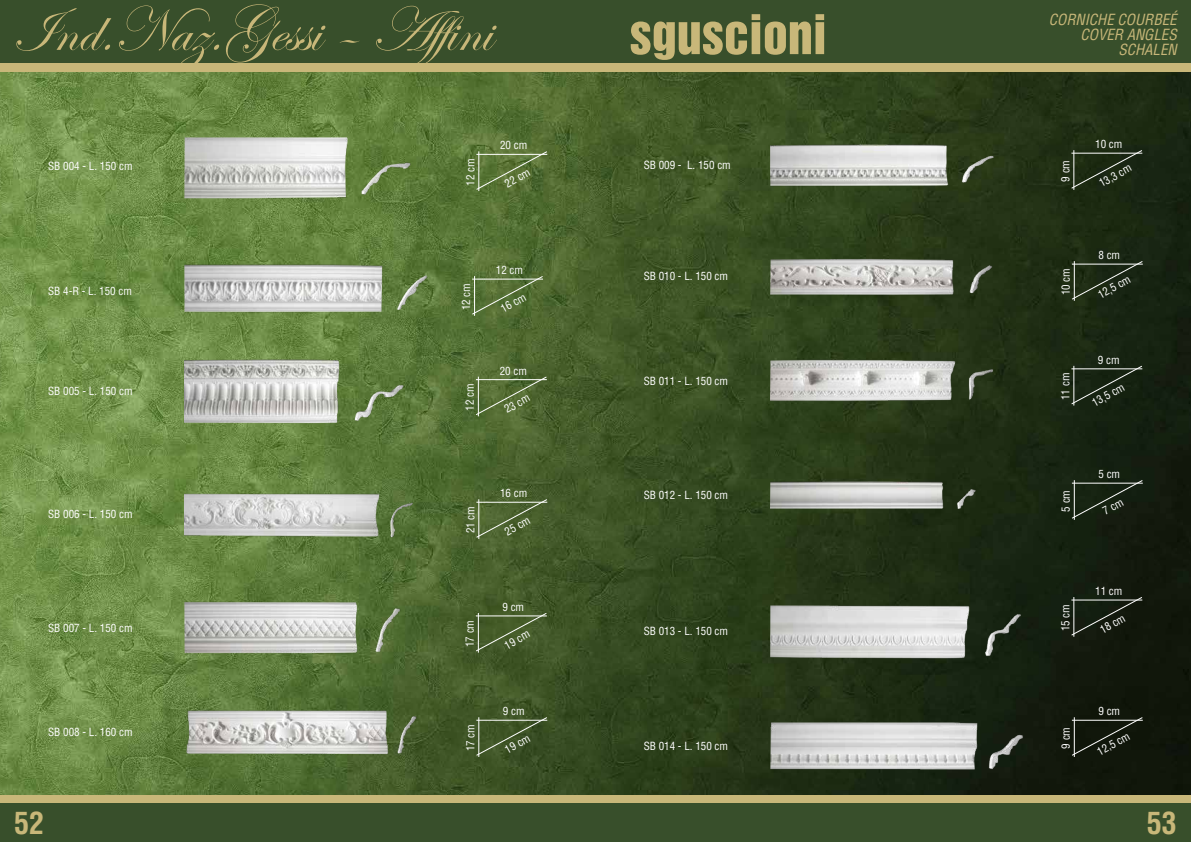
<style>
.page{position:relative;width:1191px;height:842px;background:#fff}
.page>*{position:absolute;margin:0;border:0;box-sizing:border-box;transform-origin:0 0}
.t1{font:63.5px "Edwardian Script ITC";color:#c8b779}
.t2{font:50px "Helvetica Inserat LT Std";color:#c8b779}
.t3{font:700 condensed 30px "Helvetica LT Std";color:#c8b779}
.t4{font:italic condensed 15px/15px "Helvetica LT Std";color:#c8b779;text-align:right}
.t5{font:condensed 11px "Helvetica LT Std";color:#fff}
</style>
<div class="page">
<img style="left:0;top:72px;width:1191px;height:724px">
<div style="left:0;top:0;width:595px;height:67px;background:#384f2b"></div>
<div style="left:0;top:63px;width:595px;height:9px;background:#c8b779"></div>
<div style="left:0;top:796px;width:595px;height:8px;background:#c8b779"></div>
<div style="left:0;top:803px;width:595px;height:39px;background:#384f2b"></div>
<img style="left:184px;top:130px;width:239px;height:72px">
<svg style="left:475px;top:151px;width:73px;height:39px"></svg>
<hr style="left:478px;top:151px;width:1px;height:40px;background:#fff">
<img style="left:184px;top:490px;width:233px;height:49px">
<svg style="left:475px;top:499px;width:73px;height:39px"></svg>
<hr style="left:478px;top:499px;width:1px;height:40px;background:#fff">
<img style="left:184px;top:356px;width:238px;height:71px">
<svg style="left:475px;top:376px;width:72px;height:40px"></svg>
<hr style="left:478px;top:377px;width:1px;height:39px;background:#fff">
<img style="left:184px;top:598px;width:220px;height:60px">
<svg style="left:475px;top:612px;width:72px;height:40px"></svg>
<hr style="left:478px;top:613px;width:1px;height:40px;background:#fff">
<img style="left:184px;top:707px;width:239px;height:50px">
<svg style="left:475px;top:716px;width:73px;height:40px"></svg>
<hr style="left:478px;top:717px;width:1px;height:40px;background:#fff">
<img style="left:184px;top:263px;width:272px;height:56px">
<svg style="left:471px;top:275px;width:72px;height:40px"></svg>
<hr style="left:474px;top:276px;width:1px;height:40px;background:#fff">
<div style="left:595px;top:0;width:596px;height:67px;background:#384f2b"></div>
<div style="left:595px;top:63px;width:596px;height:9px;background:#c8b779"></div>
<div style="left:595px;top:796px;width:596px;height:8px;background:#c8b779"></div>
<div style="left:595px;top:803px;width:596px;height:39px;background:#384f2b"></div>
<img style="left:770px;top:601px;width:274px;height:60px">
<svg style="left:1070px;top:596px;width:72px;height:40px"></svg>
<hr style="left:1073px;top:597px;width:1px;height:40px;background:#fff">
<img style="left:770px;top:720px;width:274px;height:51px">
<svg style="left:1071px;top:716px;width:72px;height:40px"></svg>
<hr style="left:1074px;top:717px;width:1px;height:40px;background:#fff">
<img style="left:770px;top:142px;width:238px;height:46px">
<svg style="left:1070px;top:149px;width:72px;height:40px"></svg>
<hr style="left:1073px;top:150px;width:1px;height:40px;background:#fff">
<img style="left:770px;top:255px;width:238px;height:42px">
<svg style="left:1071px;top:260px;width:72px;height:40px"></svg>
<hr style="left:1074px;top:261px;width:1px;height:40px;background:#fff">
<img style="left:770px;top:358px;width:238px;height:46px">
<svg style="left:1070px;top:365px;width:72px;height:40px"></svg>
<hr style="left:1073px;top:366px;width:1px;height:39px;background:#fff">
<img style="left:770px;top:479px;width:238px;height:32px">
<hr style="left:1074px;top:480px;width:1px;height:40px;background:#fff">
<svg style="left:1071px;top:479px;width:72px;height:40px"></svg>
<p class="t1" style="left:12px;top:-5px;width:481px">Ind.Naz.Gessi – Affini</p>
<p class="t5" style="left:500px;top:138px;width:29px">20 cm</p>
<p class="t5" style="left:48px;top:159px;width:86px">SB 004 - L. 150 cm</p>
<p class="t5" style="left:463px;top:186px;width:29px;rotate:-90deg">12 cm</p>
<p class="t5" style="left:502px;top:178px;width:29px;rotate:-29deg">22 cm</p>
<p class="t5" style="left:496px;top:263px;width:29px">12 cm</p>
<p class="t5" style="left:48px;top:284px;width:85px">SB 4-R - L. 150 cm</p>
<p class="t5" style="left:459px;top:310px;width:29px;rotate:-90deg">12 cm</p>
<p class="t5" style="left:498px;top:303px;width:29px;rotate:-29deg">16 cm</p>
<p class="t5" style="left:500px;top:364px;width:29px">20 cm</p>
<p class="t5" style="left:48px;top:384px;width:86px">SB 005 - L. 150 cm</p>
<p class="t5" style="left:463px;top:411px;width:29px;rotate:-90deg">12 cm</p>
<p class="t5" style="left:502px;top:404px;width:29px;rotate:-29deg">23 cm</p>
<p class="t5" style="left:500px;top:486px;width:29px">16 cm</p>
<p class="t5" style="left:48px;top:507px;width:86px">SB 006 - L. 150 cm</p>
<p class="t5" style="left:463px;top:533px;width:29px;rotate:-90deg">21 cm</p>
<p class="t5" style="left:502px;top:526px;width:29px;rotate:-29deg">25 cm</p>
<p class="t5" style="left:502px;top:600px;width:23px">9 cm</p>
<p class="t5" style="left:48px;top:621px;width:86px">SB 007 - L. 150 cm</p>
<p class="t5" style="left:463px;top:647px;width:29px;rotate:-90deg">17 cm</p>
<p class="t5" style="left:502px;top:640px;width:29px;rotate:-29deg">19 cm</p>
<p class="t5" style="left:503px;top:704px;width:23px">9 cm</p>
<p class="t5" style="left:48px;top:725px;width:86px">SB 008 - L. 160 cm</p>
<p class="t5" style="left:463px;top:751px;width:29px;rotate:-90deg">17 cm</p>
<p class="t5" style="left:502px;top:744px;width:29px;rotate:-29deg">19 cm</p>
<p class="t3" style="left:14px;top:805px;width:31px">52</p>
<p class="t2" style="left:629px;top:5px;width:199px">SGUSCIONI</p>
<p class="t5" style="left:643px;top:158px;width:89px">SB 009 - L. 150 cm</p>
<p class="t5" style="left:643px;top:269px;width:86px">SB 010 - L. 150 cm</p>
<p class="t5" style="left:643px;top:374px;width:86px">SB 011 - L. 150 cm</p>
<p class="t5" style="left:643px;top:488px;width:86px">SB 012 - L. 150 cm</p>
<p class="t5" style="left:643px;top:624px;width:86px">SB 013 - L. 150 cm</p>
<p class="t5" style="left:643px;top:739px;width:86px">SB 014 - L. 150 cm</p>
<p class="t4" style="left:1048px;top:12px;width:129px">CORNICHE COURBEÉ<br>COVER ANGLES</p>
<p class="t4" style="left:1118px;top:42px;width:60px">SCHALEN</p>
<p class="t5" style="left:1058px;top:182px;width:23px;rotate:-90deg">9 cm</p>
<p class="t5" style="left:1095px;top:137px;width:29px">10 cm</p>
<p class="t5" style="left:1096px;top:178px;width:37px;rotate:-29deg">13,3 cm</p>
<p class="t5" style="left:1098px;top:248px;width:23px">8 cm</p>
<p class="t5" style="left:1059px;top:295px;width:29px;rotate:-90deg">10 cm</p>
<p class="t5" style="left:1095px;top:289px;width:37px;rotate:-29deg">12,5 cm</p>
<p class="t5" style="left:1058px;top:400px;width:29px;rotate:-90deg">11 cm</p>
<p class="t5" style="left:1098px;top:353px;width:23px">9 cm</p>
<p class="t5" style="left:1089px;top:397px;width:37px;rotate:-29deg">13,5 cm</p>
<p class="t5" style="left:1059px;top:512px;width:23px;rotate:-90deg">5 cm</p>
<p class="t5" style="left:1098px;top:467px;width:23px">5 cm</p>
<p class="t5" style="left:1095px;top:584px;width:29px">11 cm</p>
<p class="t5" style="left:1058px;top:631px;width:29px;rotate:-90deg">15 cm</p>
<p class="t5" style="left:1097px;top:624px;width:29px;rotate:-29deg">18 cm</p>
<p class="t5" style="left:1059px;top:749px;width:23px;rotate:-90deg">9 cm</p>
<p class="t5" style="left:1098px;top:704px;width:23px">9 cm</p>
<p class="t5" style="left:1094px;top:746px;width:37px;rotate:-29deg">12,5 cm</p>
<p class="t3" style="left:1146px;top:805px;width:31px">53</p>
</div>
